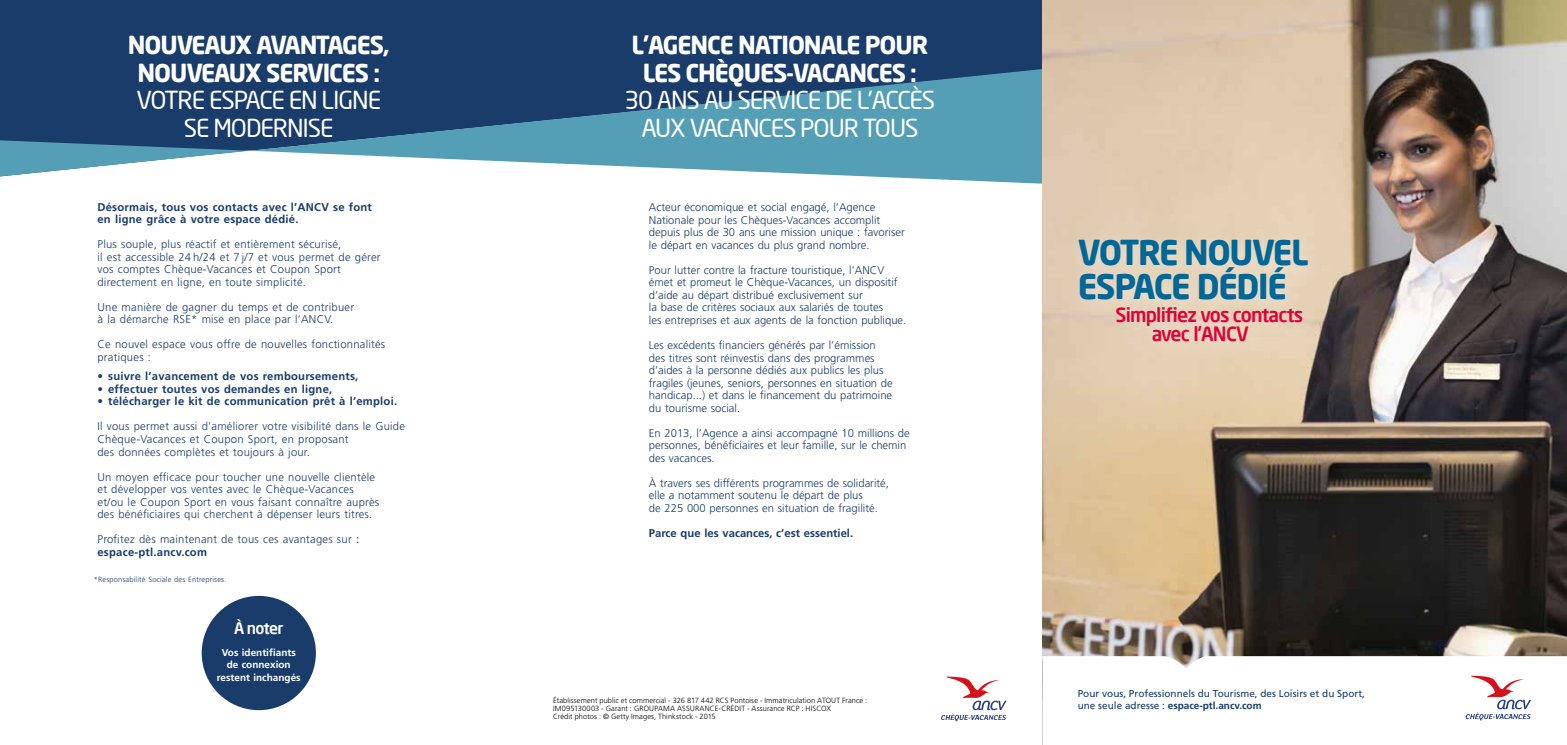
<style>
.page{position:relative;width:1567px;height:745px;background:#fff}
.page>*{position:absolute;margin:0;border:0;box-sizing:border-box;transform-origin:0 0}
.t1{font:700 33.62px/33.6px "Neo Sans Pro";letter-spacing:-.04em;color:#006797}
.t2{font:700 24.38px/27.5px "Neo Sans Pro";letter-spacing:-.045em;color:#fff;text-align:center}
.t3{font:24.38px/27.5px "Neo Sans Pro";letter-spacing:-.045em;color:#fff;text-align:center}
.t4{font:500 19.38px/18.5px "Neo Sans Pro";letter-spacing:-.04em;color:#df0239}
.t5{font:500 15.75px "Neo Sans Pro";letter-spacing:-.045em;color:#fff}
.t6{font:300 11.25px/12.5px "Frutiger LT Std";color:#193c6a}
.t7{font:300 11.25px/12.5px "Frutiger LT Std";letter-spacing:.02em;color:#193c6a}
.t8{font:700 11.25px/12.5px "Frutiger LT Std";letter-spacing:.02em;color:#193c6a}
.t9{font:700 11.25px "Frutiger LT Std";color:#193c6a}
.t10{font:10px/12.4px "Frutiger LT Std";color:#193c6a}
.t11{font:700 10px/12.5px "Frutiger LT Std";color:#fff;text-align:center}
.t12{font:300 7.5px/8.1px "Frutiger LT Std";letter-spacing:.005em;color:#000}
.t13{font:300 7.5px "Frutiger LT Std";letter-spacing:.02em;color:#193c6a}
.s1{font-weight:400}
.s2{font-weight:700}
</style>
<div class="page">
<div style="left:0;top:0;width:1042px;height:69px;background:#193c6a"></div>
<svg style="left:0;top:69px;width:1042px;height:114px;background:#53829f"></svg>
<img style="left:1042px;top:0;width:524px;height:655px">
<div style="left:1068px;top:230px;width:259px;height:90px;background:#e7d5be"></div>
<div style="left:1106px;top:297px;width:216px;height:64px;background:#e6d3b9"></div>
<div style="left:202px;top:595px;width:114px;height:114px;background:#193c6a;border-radius:50%"></div>
<svg style="left:941px;top:676px;width:65px;height:44px"></svg>
<svg style="left:1042px;top:655px;width:524px;height:89px"></svg>
<h2 class="t2" style="left:128px;top:31px;width:263px">NOUVEAUX AVANTAGES,<br>NOUVEAUX SERVICES :</h2>
<h2 class="t3" style="left:136px;top:86px;width:246px">VOTRE ESPACE EN LIGNE<br>SE MODERNISE</h2>
<p class="t8" style="left:97px;top:200px;width:276px">Désormais, tous vos contacts avec l’ANCV se font en ligne grâce à votre espace dédié.</p>
<p class="t7" style="left:97px;top:238px;width:284px">Plus souple, plus réactif et entièrement sécurisé,<br>il est accessible 24 h/24 et 7 j/7 et vous permet de gérer vos comptes Chèque-Vacances et Coupon Sport directement en ligne, en toute simplicité.</p>
<p class="t7" style="left:97px;top:300px;width:258px">Une manière de gagner du temps et de contribuer à la démarche RSE* mise en place par l’ANCV.</p>
<p class="t7" style="left:97px;top:338px;width:289px">Ce nouvel espace vous offre de nouvelles fonctionnalités pratiques :</p>
<p class="t8" style="left:97px;top:370px;width:262px">• suivre l’avancement de vos remboursements,</p>
<p class="t8" style="left:97px;top:382px;width:236px">• effectuer toutes vos demandes en ligne,</p>
<p class="t8" style="left:97px;top:395px;width:301px">• télécharger le kit de communication prêt à l’emploi.</p>
<p class="t7" style="left:97px;top:420px;width:309px">Il vous permet aussi d’améliorer votre visibilité dans le Guide<br>Chèque-Vacances et Coupon Sport, en proposant<br>des données complètes et toujours à jour.</p>
<p class="t7" style="left:97px;top:470px;width:283px">Un moyen efficace pour toucher une nouvelle clientèle et développer vos ventes avec le Chèque-Vacances et/ou le Coupon Sport en vous faisant connaître auprès des bénéficiaires qui cherchent à dépenser leurs titres.</p>
<p class="t7" style="left:97px;top:532px;width:263px">Profitez dès maintenant de tous ces avantages sur <span class="s1">: </span><span class="s2">espace-ptl.ancv.com</span></p>
<p class="t13" style="left:94px;top:575px;width:134px">*Responsabilité Sociale des Entreprises.</p>
<h3 class="t5" style="left:234px;top:617px;width:51px">À noter</h3>
<p class="t11" style="left:217px;top:645px;width:85px">Vos identifiants de connexion restent inchangés</p>
<h2 class="t2" style="left:631px;top:31px;width:298px">L’AGENCE NATIONALE POUR<br>LES CHÈQUES-VACANCES :</h2>
<h2 class="t3" style="left:624px;top:86px;width:312px">30 ANS AU SERVICE DE L’ACCÈS<br>AUX VACANCES POUR TOUS</h2>
<p class="t6" style="left:649px;top:201px;width:257px">Acteur économique et social engagé, l’Agence Nationale pour les Chèques-Vacances accomplit depuis plus de 30 ans une mission unique : favoriser le départ en vacances du plus grand nombre.</p>
<p class="t6" style="left:649px;top:264px;width:259px">Pour lutter contre la fracture touristique, l’ANCV émet et promeut le Chèque-Vacances, un dispositif d’aide au départ distribué exclusivement sur<br>la base de critères sociaux aux salariés de toutes<br>les entreprises et aux agents de la fonction publique.</p>
<p class="t6" style="left:649px;top:339px;width:245px">Les excédents financiers générés par l’émission des titres sont réinvestis dans des programmes d’aides à la personne dédiés aux publics les plus fragiles (jeunes, seniors, personnes en situation de handicap...) et dans le financement du patrimoine du tourisme social.</p>
<p class="t6" style="left:649px;top:426px;width:262px">En 2013, l’Agence a ainsi accompagné 10 millions de personnes, bénéficiaires et leur famille, sur le chemin des vacances.</p>
<p class="t6" style="left:649px;top:476px;width:242px">À travers ses différents programmes de solidarité, elle a notamment soutenu le départ de plus<br>de 225 000 personnes en situation de fragilité.</p>
<p class="t9" style="left:649px;top:526px;width:206px">Parce que les vacances, c’est essentiel.</p>
<p class="t12" style="left:553px;top:696px;width:316px">Établissement public et commercial - 326 817 442 RCS Pontoise - Immatriculation ATOUT France :<br>IM095130003 - Garant : GROUPAMA ASSURANCE-CRÉDIT - Assurance RCP : HISCOX<br>Crédit photos : © Getty Images, Thinkstock - 2015</p>
<h1 class="t1" style="left:1077px;top:235px;width:232px">VOTRE NOUVEL<br>ESPACE DÉDIÉ</h1>
<h3 class="t4" style="left:1151px;top:305px;width:153px;text-indent:-36px">Simplifiez vos contacts avec l’ANCV</h3>
<p class="t10" style="left:1077px;top:686px;width:289px">Pour vous, Professionnels du Tourisme, des Loisirs et du Sport, une seule adresse : <span class="s2">espace-ptl.ancv.com</span></p>
</div>
